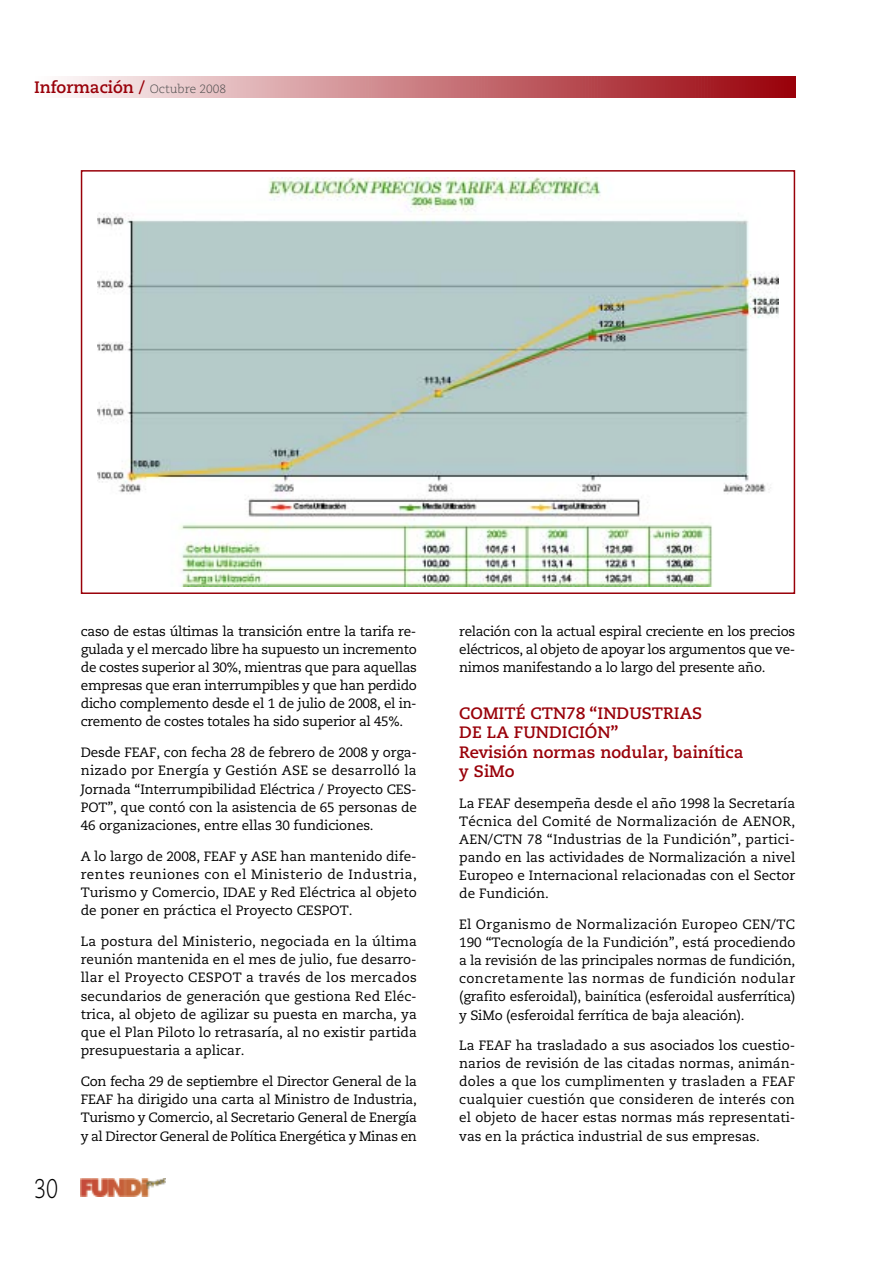
<style>
.page{position:relative;width:893px;height:1263px;background:#fff}
.page>*{position:absolute;margin:0;border:0;box-sizing:border-box;transform-origin:0 0}
.t1{font:300 27px "Caecilia";color:#000;scale:.8 1}
.t2{font:700 16.5px/19.5px "Caecilia";color:#990009}
.t3{font:13.5px/18.1px "Caecilia";letter-spacing:-.01em;color:#000;text-align:justify}
.s1{font-weight:300;font-size:12px;color:#4d4d4d}
</style>
<div class="page">
<svg style="left:64px;top:77px;width:732px;height:21px;background:#c97a7f"></svg>
<img style="left:81px;top:1178px;width:85px;height:18px">
<img style="left:98px;top:177px;width:680px;height:410px">
<div style="left:81px;top:170px;width:714px;height:424px;border:2px solid #990009"></div>
<p class="t2" style="left:34px;top:79px;width:194px">Información / <span class="s1">Octubre 2008</span></p>
<p class="t1" style="left:34px;top:1177px;width:32px">30</p>
<p class="t3" style="left:81px;top:623px;width:338px">caso de estas últimas la transición entre la tarifa re&shy;gulada y el mercado libre ha supuesto un incremento de costes superior al 30%, mientras que para aquellas empresas que eran interrumpibles y que han perdido dicho complemento desde el 1 de julio de 2008, el in&shy;cremento de costes totales ha sido superior al 45%.</p>
<p class="t3" style="left:81px;top:745px;width:338px">Desde FEAF, con fecha 28 de febrero de 2008 y orga&shy;nizado por Energía y Gestión ASE se desarrolló la Jornada “Interrumpibilidad Eléctrica / Proyecto CES-POT”, que contó con la asistencia de 65 personas de 46 organizaciones, entre ellas 30 fundiciones.</p>
<p class="t3" style="left:81px;top:848px;width:338px">A lo largo de 2008, FEAF y ASE han mantenido dife&shy;rentes reuniones con el Ministerio de Industria, Turismo y Comercio, IDAE y Red Eléctrica al objeto de poner en práctica el Proyecto CESPOT.</p>
<p class="t3" style="left:81px;top:933px;width:338px">La postura del Ministerio, negociada en la última reunión mantenida en el mes de julio, fue desarro&shy;llar el Proyecto CESPOT a través de los mercados secundarios de generación que gestiona Red Eléc&shy;trica, al objeto de agilizar su puesta en marcha, ya que el Plan Piloto lo retrasaría, al no existir partida presupuestaria a aplicar.</p>
<p class="t3" style="left:81px;top:1073px;width:338px">Con fecha 29 de septiembre el Director General de la FEAF ha dirigido una carta al Ministro de Industria, Turismo y Comercio, al Secretario General de Energía y al Director General de Política Energética y Minas en</p>
<p class="t3" style="left:459px;top:623px;width:338px">relación con la actual espiral creciente en los precios eléctricos, al objeto de apoyar los argumentos que ve&shy;nimos manifestando a lo largo del presente año.</p>
<p class="t2" style="left:459px;top:705px;width:286px">COMITÉ CTN78 “INDUSTRIAS<br>DE LA FUNDICIÓN”<br>Revisión normas nodular, bainítica y SiMo</p>
<p class="t3" style="left:459px;top:796px;width:338px">La FEAF desempeña desde el año 1998 la Secretaría Técnica del Comité de Normalización de AENOR, AEN/CTN 78 “Industrias de la Fundición”, partici&shy;pando en las actividades de Normalización a nivel Europeo e Internacional relacionadas con el Sector de Fundición.</p>
<p class="t3" style="left:459px;top:917px;width:338px">El Organismo de Normalización Europeo CEN/TC 190 “Tecnología de la Fundición”, está procediendo a la revisión de las principales normas de fundición, concretamente las normas de fundición nodular (grafito esferoidal), bainítica (esferoidal ausferrítica) y SiMo (esferoidal ferrítica de baja aleación).</p>
<p class="t3" style="left:459px;top:1038px;width:338px">La FEAF ha trasladado a sus asociados los cuestio&shy;narios de revisión de las citadas normas, animán&shy;doles a que los cumplimenten y trasladen a FEAF cualquier cuestión que consideren de interés con el objeto de hacer estas normas más representati&shy;vas en la práctica industrial de sus empresas.</p>
</div>
